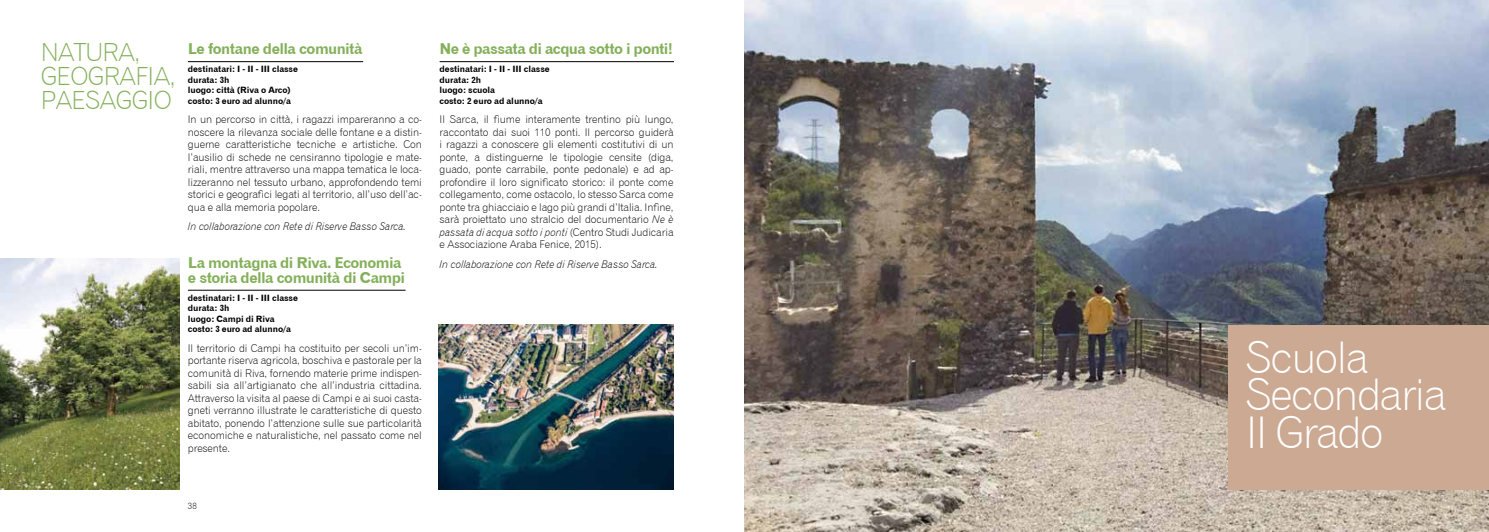
<style>
.page{position:relative;width:1489px;height:532px;background:#fff}
.page>*{position:absolute;margin:0;border:0;box-sizing:border-box;transform-origin:0 0}
.t1{font:43.75px/37.4px "Gothic 720 BT Light B";letter-spacing:-.04em;color:#fff}
.t2{font:25px "Gothic 720 BT Light B";color:#84b05a}
.t3{font:15px/15px "Gothic 720 BT Bold B";letter-spacing:-.04em;color:#84b05a}
.t4{font:10.62px/12.5px "Gothic 720 BT Light B";letter-spacing:-.01em;color:#000;text-align:justify}
.t5{font:10.62px "Gothic 720 BT Light Italic B";letter-spacing:-.01em;color:#000}
.t6{font:8.75px/10.5px "Gothic 720 BT Bold B";letter-spacing:-.01em;color:#000}
.t7{font:8.75px "Gothic 720 BT Light B";color:#000}
.s1{font-family:"Gothic 720 BT Light Italic B"}
.s2{font-family:"Gothic 720 BT Light B"}
</style>
<div class="page">
<img style="left:744px;top:0;width:744px;height:531px">
<hr style="left:188px;top:61px;width:175px;height:1px;background:#000">
<hr style="left:188px;top:290px;width:217px;height:1px;background:#000">
<img style="left:439px;top:324px;width:234px;height:165px">
<hr style="left:439px;top:61px;width:235px;height:1px;background:#000">
<div style="left:1228px;top:324px;width:260px;height:165px;background:#cba992"></div>
<img style="left:0;top:258px;width:179px;height:231px">
<h2 class="t2" style="left:41px;top:37px;width:34px">Natura</h2>
<h2 class="t2" style="left:134px;top:37px;width:8px">,</h2>
<h2 class="t2" style="left:41px;top:61px;width:16px">geografia</h2>
<h2 class="t2" style="left:169px;top:61px;width:8px">,</h2>
<h2 class="t2" style="left:41px;top:85px;width:16px">paesaggio</h2>
<h3 class="t3" style="left:188px;top:41px;width:176px">Le fontane della comunità</h3>
<p class="t6" style="left:188px;top:63px;width:112px">destinatari: I - II - III classe durata: 3h<br>luogo: città (Riva o Arco) costo: 3 euro ad alunno/a</p>
<p class="t4" style="left:188px;top:113px;width:235px">In un percorso in città, i ragazzi impareranno a co&shy;noscere la rilevanza sociale delle fontane e a distin&shy;guerne caratteristiche tecniche e artistiche. Con l’ausilio di schede ne censiranno tipologie e mate&shy;riali, mentre attraverso una mappa tematica le loca&shy;lizzeranno nel tessuto urbano, approfondendo temi storici e geografici legati al territorio, all’uso dell’ac&shy;qua e alla memoria popolare.</p>
<p class="t5" style="left:188px;top:220px;width:220px">In collaborazione con Rete di Riserve Basso Sarca.</p>
<h3 class="t3" style="left:188px;top:255px;width:219px">La montagna di Riva. Economia e storia della comunità di Campi</h3>
<p class="t6" style="left:188px;top:292px;width:111px">destinatari: I - II - III classe durata: 3h<br>luogo: Campi di Riva costo: 3 euro ad alunno/a</p>
<p class="t4" style="left:188px;top:341px;width:235px">Il territorio di Campi ha costituito per secoli un’im&shy;portante riserva agricola, boschiva e pastorale per la comunità di Riva, fornendo materie prime indispen&shy;sabili sia all’artigianato che all’industria cittadina.<br>Attraverso la visita al paese di Campi e ai suoi casta&shy;gneti verranno illustrate le caratteristiche di questo abitato, ponendo l’attenzione sulle sue particolarità economiche e naturalistiche, nel passato come nel presente.</p>
<h3 class="t3" style="left:439px;top:41px;width:235px">N e è passata di acqua sotto i ponti!</h3>
<p class="t6" style="left:439px;top:63px;width:111px">destinatari: I - II - III classe durata: 2h<br>luogo: scuola<br>costo: 2 euro ad alunno/a</p>
<p class="t4" style="left:439px;top:113px;width:235px">Il Sarca, il fiume interamente trentino più lungo, raccontato dai suoi 110 ponti. Il percorso guiderà i ragazzi a conoscere gli elementi costitutivi di un ponte, a distinguerne le tipologie censite (diga, guado, ponte carrabile, ponte pedonale) e ad ap&shy;profondire il loro significato storico: il ponte come collegamento, come ostacolo, lo stesso Sarca come ponte tra ghiacciaio e lago più grandi d’Italia. Infine, sarà proiettato uno stralcio del documentario <span class="s1">Ne è</span></p>
<p class="t5" style="left:439px;top:225px;width:235px">passata di acqua sotto i ponti <span class="s2">(Centro Studi Judicaria</span></p>
<p class="t4" style="left:439px;top:238px;width:164px">e Associazione Araba Fenice, 2015).</p>
<p class="t5" style="left:439px;top:257px;width:220px">In collaborazione con Rete di Riserve Basso Sarca.</p>
<p class="t7" style="left:188px;top:500px;width:10px">38</p>
<h1 class="t1" style="left:1245px;top:338px;width:202px">Scuola<br>Secondaria<br>II Grado</h1>
</div>
